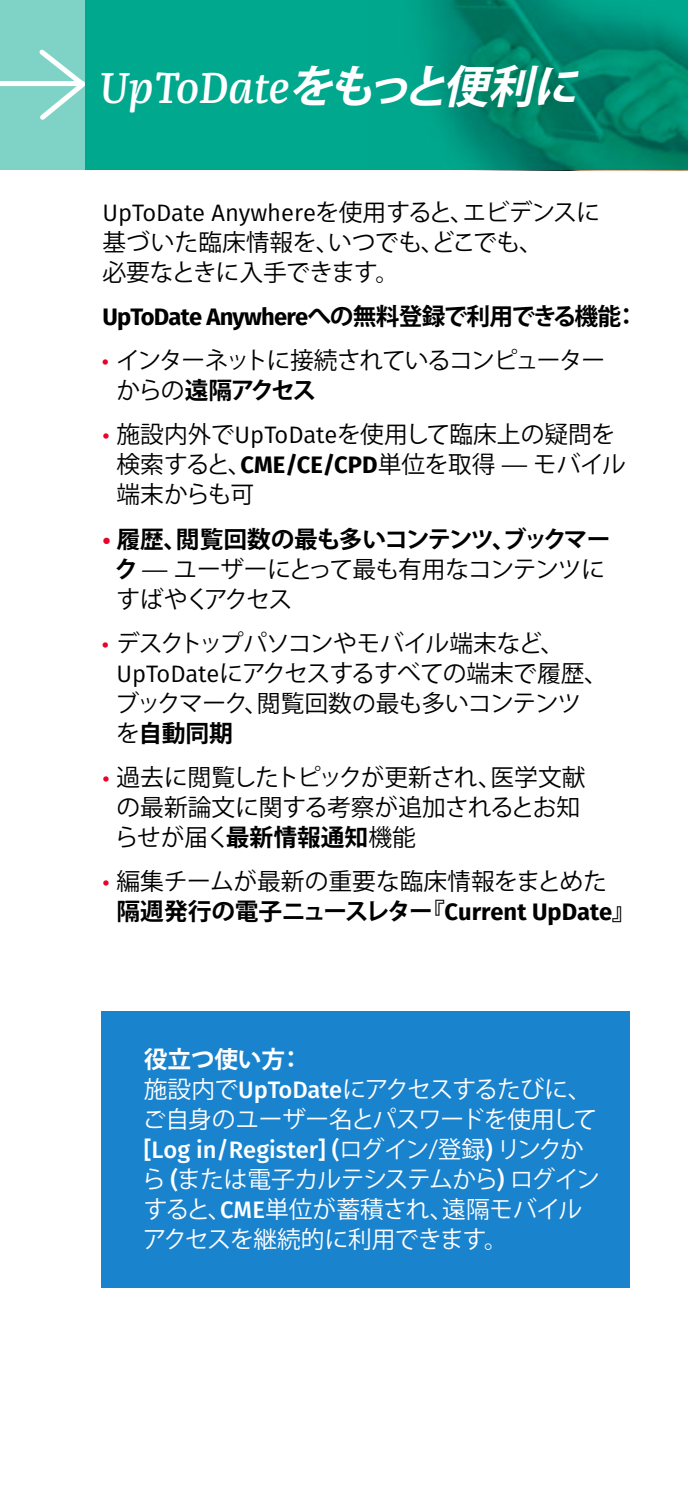
<style>
.page{position:relative;width:688px;height:1510px;background:#fff}
.page>*{position:absolute;margin:0;border:0;box-sizing:border-box;transform-origin:0 0}
.t1{font:italic 500 45px "Franziska Pro";color:#fff}
.t2{font:23.75px/30px "Koz Go Pr 6 N";letter-spacing:-.04em;color:#000}
.t3{font:23.75px/30px "Koz Go Pr 6 N";letter-spacing:-.03em;color:#fff}
.t4{font:23.75px/30px "Koz Go Pr 6 N";color:#000}
.t5{font:23.75px/30px "Koz Go Pr 6 N";letter-spacing:-.02em;color:#000}
.t6{font:23.75px/30px "Koz Go Pr 6 N";letter-spacing:-.06em;color:#000}
.t7{font:700 23.75px "Fira Sans";letter-spacing:-.03em;color:#000}
.t8{font:23.75px "Fira Sans";color:#000}
.t9{font:500 23.75px "Fira Sans";color:#fff}
.s1{font-family:"Koz Go Pr 6 N";font-weight:700}
.s2{font-family:"Koz Go Pr 6 N"}
.s3{color:#ea0029}
.s4{font-weight:700}
.s5{font-family:"Fira Sans"}
.s6{font-family:"Fira Sans";font-weight:700}
.s7{font-weight:700;color:#ea0029}
.s8{font-family:"Fira Sans";font-weight:500}
.s9{font-family:"Koz Go Pr 6 N";font-weight:400}
</style>
<div class="page">
<div style="left:672px;top:81px;width:16px;height:5px;background:#00916e"></div>
<svg style="left:85px;top:0;width:602px;height:170px;background:#009a80"></svg>
<div style="left:0;top:0;width:85px;height:170px;background:#7fd3c6"></div>
<div style="left:0;top:81px;width:83px;height:5px;background:#fff"></div>
<svg style="left:39px;top:45px;width:50px;height:79px"></svg>
<div style="left:101px;top:1011px;width:528px;height:277px;background:#1a83ce"></div>
<h1 class="t1" style="left:99px;top:60px;width:497px">UpToDate<span class="s1">をもっと便利に</span></h1>
<p class="t8" style="left:102px;top:195px;width:499px">UpToDate Anywhere<span class="s2">を使用すると、エビデンスに</span></p>
<p class="t5" style="left:102px;top:227px;width:442px">基づいた臨床情報を、いつでも、どこでも、必要なときに入手できます。</p>
<p class="t7" style="left:102px;top:297px;width:537px">UpToDate Anywhere<span class="s2">への無料登録で利用できる機能：</span></p>
<p class="t6" style="left:117px;top:346px;width:490px;text-indent:-15px"><span class="s3">•</span> インターネットに接続されているコンピューターからの<span class="s4">遠隔アクセス</span></p>
<p class="t5" style="left:117px;top:420px;width:511px;text-indent:-14px"><span class="s3">•</span> 施設内外で<span class="s5">UpToDate</span>を使用して臨床上の疑問を検索すると、<span class="s6">CME/CE/CPD</span>単位を取得 — モバイル端末からも可</p>
<p class="t2" style="left:114px;top:524px;width:498px;text-indent:-12px"><span class="s7">•</span> <span class="s4">履歴、閲覧回数の最も多いコンテンツ、ブックマーク</span> — ユーザーにとって最も有用なコンテンツにすばやくアクセス</p>
<p class="t2" style="left:115px;top:628px;width:494px;text-indent:-13px"><span class="s3">•</span> デスクトップパソコンやモバイル端末など、<br><span class="s5">UpToDate</span>にアクセスするすべての端末で履歴、ブックマーク、閲覧回数の最も多いコンテンツを<span class="s4">自動同期</span></p>
<p class="t4" style="left:115px;top:762px;width:472px;text-indent:-13px"><span class="s3">•</span> 過去に閲覧したトピックが更新され、医学文献の最新論文に関する考察が追加されるとお知らせが届く<span class="s4">最新情報通知</span>機能</p>
<p class="t4" style="left:117px;top:867px;width:520px;text-indent:-14px"><span class="s3">•</span> 編集チームが最新の重要な臨床情報をまとめた<span class="s4">隔週発行の電子ニュースレター『</span><span class="s6">Current UpDate</span><span class="s4">』</span></p>
<p class="t3" style="left:142px;top:1045px;width:456px"><span class="s4">役立つ使い方：<br></span>施設内で<span class="s8">UpToDate</span>にアクセスするたびに、ご自身のユーザー名とパスワードを使用して</p>
<p class="t9" style="left:144px;top:1131px;width:441px">[Log in/Register] (<span class="s9">ログイン/登録</span>) <span class="s9">リンクか</span></p>
<p class="t3" style="left:142px;top:1165px;width:459px">ら <span class="s8">(</span>または電子カルテシステムから<span class="s8">)</span> ログインすると、<span class="s8">CME</span>単位が蓄積され、遠隔モバイルアクセスを継続的に利用できます。</p>
</div>
